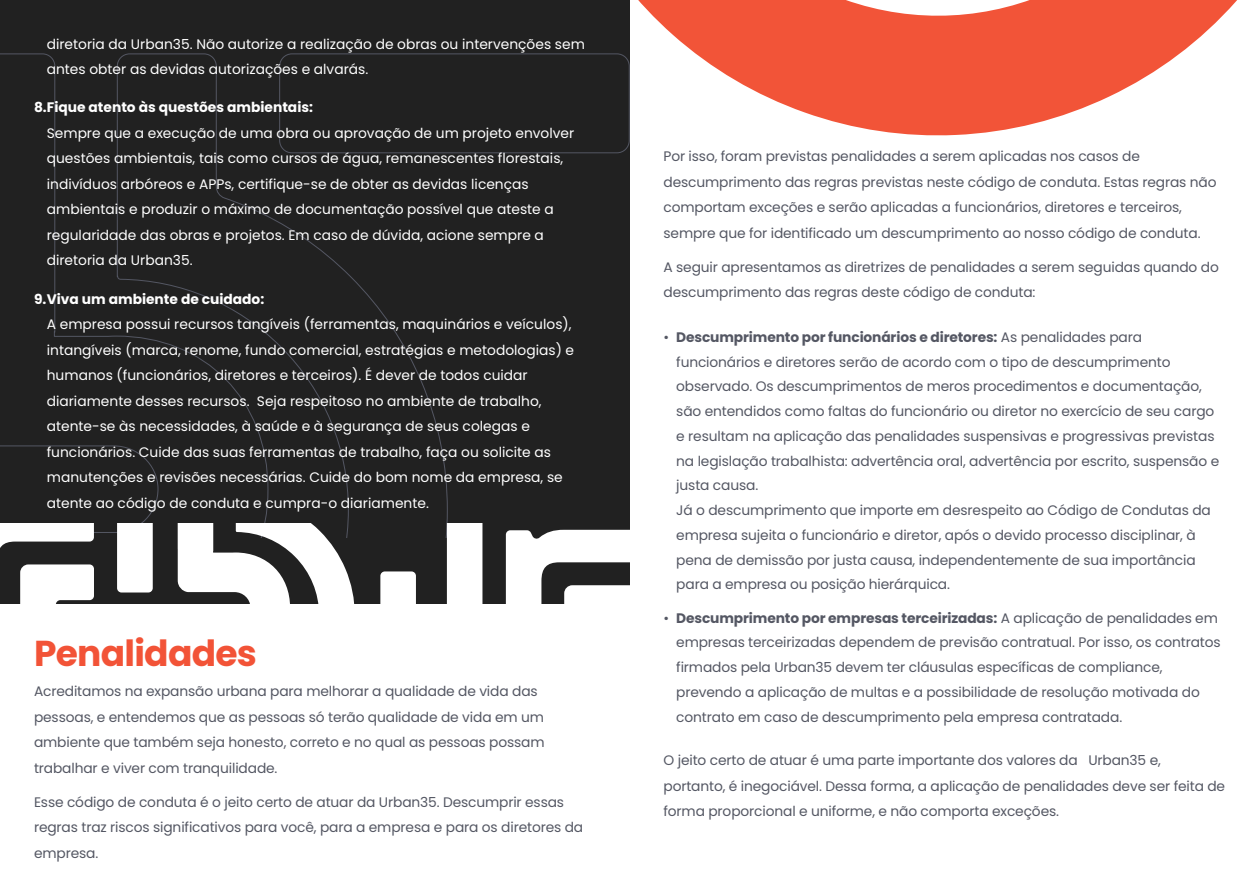
<style>
.page{position:relative;width:1259px;height:893px;background:#fff}
.page>*{position:absolute;margin:0;border:0;box-sizing:border-box;transform-origin:0 0}
.t1{font:700 36px "Poppins";letter-spacing:-.02em;color:#f25337}
.t2{font:13.8px/24.8px "Poppins";letter-spacing:-.01em;color:#545763}
.t3{font:13.8px/25.5px "Poppins";color:#fff}
.s1{font-weight:700}
</style>
<div class="page">
<svg style="left:629px;top:0;width:608px;height:136px;fill:#f25438"></svg>
<div style="left:0;top:0;width:629px;height:893px;background:#212121"></div>
<svg style="left:0;top:53px;width:630px;height:470px"></svg>
<svg style="left:0;top:523px;width:355px;height:82px"></svg>
<svg style="left:380px;top:523px;width:250px;height:82px"></svg>
<div style="left:0;top:605px;width:629px;height:288px;background:#fff"></div>
<p class="t3" style="left:47px;top:31px;width:539px">diretoria da Urban35. Não autorize a realização de obras ou intervenções sem antes obter as devidas autorizações e alvarás.</p>
<p class="t3" style="left:47px;top:95px;width:529px;text-indent:-13px"><span class="s1">8.Fique atento às questões ambientais:<br></span>Sempre que a execução de uma obra ou aprovação de um projeto envolver questões ambientais, tais como cursos de água, remanescentes florestais, indivíduos arbóreos e APPs, certifique-se de obter as devidas licenças ambientais e produzir o máximo de documentação possível que ateste a regularidade das obras e projetos. Em caso de dúvida, acione sempre a diretoria da Urban35.</p>
<p class="t3" style="left:47px;top:286px;width:529px;text-indent:-13px"><span class="s1">9.Viva um ambiente de cuidado:<br></span>A empresa possui recursos tangíveis (ferramentas, maquinários e veículos), intangíveis (marca, renome, fundo comercial, estratégias e metodologias) e humanos (funcionários, diretores e terceiros). É dever de todos cuidar diariamente desses recursos. Seja respeitoso no ambiente de trabalho, atente-se às necessidades, à saúde e à segurança de seus colegas e funcionários. Cuide das suas ferramentas de trabalho, faça ou solicite as manutenções e revisões necessárias. Cuide do bom nome da empresa, se atente ao código de conduta e cumpra-o diariamente.</p>
<p class="t1" style="left:34px;top:633px;width:224px">Penalidades</p>
<p class="t2" style="left:34px;top:679px;width:512px;line-height:25.5px">Acreditamos na expansão urbana para melhorar a qualidade de vida das pessoas, e entendemos que as pessoas só terão qualidade de vida em um ambiente que também seja honesto, correto e no qual as pessoas possam trabalhar e viver com tranquilidade.</p>
<p class="t2" style="left:34px;top:789px;width:551px;line-height:25.5px">Esse código de conduta é o jeito certo de atuar da Urban35. Descumprir essas regras traz riscos significativos para você, para a empresa e para os diretores da empresa.</p>
<p class="t2" style="left:663px;top:144px;width:554px;line-height:25.5px">Por isso, foram previstas penalidades a serem aplicadas nos casos de descumprimento das regras previstas neste código de conduta. Estas regras não comportam exceções e serão aplicadas a funcionários, diretores e terceiros, sempre que for identificado um descumprimento ao nosso código de conduta.</p>
<p class="t2" style="left:663px;top:254px;width:557px;line-height:25.5px">A seguir apresentamos as diretrizes de penalidades a serem seguidas quando do descumprimento das regras deste código de conduta:</p>
<p class="t2" style="left:676px;top:325px;width:544px;text-indent:-13px">• <span class="s1">Descumprimento por funcionários e diretores:</span> As penalidades para funcionários e diretores serão de acordo com o tipo de descumprimento observado. Os descumprimentos de meros procedimentos e documentação, são entendidos como faltas do funcionário ou diretor no exercício de seu cargo e resultam na aplicação das penalidades suspensivas e progressivas previstas na legislação trabalhista: advertência oral, advertência por escrito, suspensão e justa causa.<br>Já o descumprimento que importe em desrespeito ao Código de Condutas da empresa sujeita o funcionário e diretor, após o devido processo disciplinar, à pena de demissão por justa causa, independentemente de sua importância para a empresa ou posição hierárquica.</p>
<p class="t2" style="left:676px;top:606px;width:546px;text-indent:-13px">• <span class="s1">Descumprimento por empresas terceirizadas:</span> A aplicação de penalidades em empresas terceirizadas dependem de previsão contratual. Por isso, os contratos firmados pela Urban35 devem ter cláusulas específicas de compliance, prevendo a aplicação de multas e a possibilidade de resolução motivada do contrato em caso de descumprimento pela empresa contratada.</p>
<p class="t2" style="left:663px;top:748px;width:563px;line-height:25.5px">O jeito certo de atuar é uma parte importante dos valores da Urban35 e, portanto, é inegociável. Dessa forma, a aplicação de penalidades deve ser feita de forma proporcional e uniforme, e não comporta exceções.</p>
</div>
